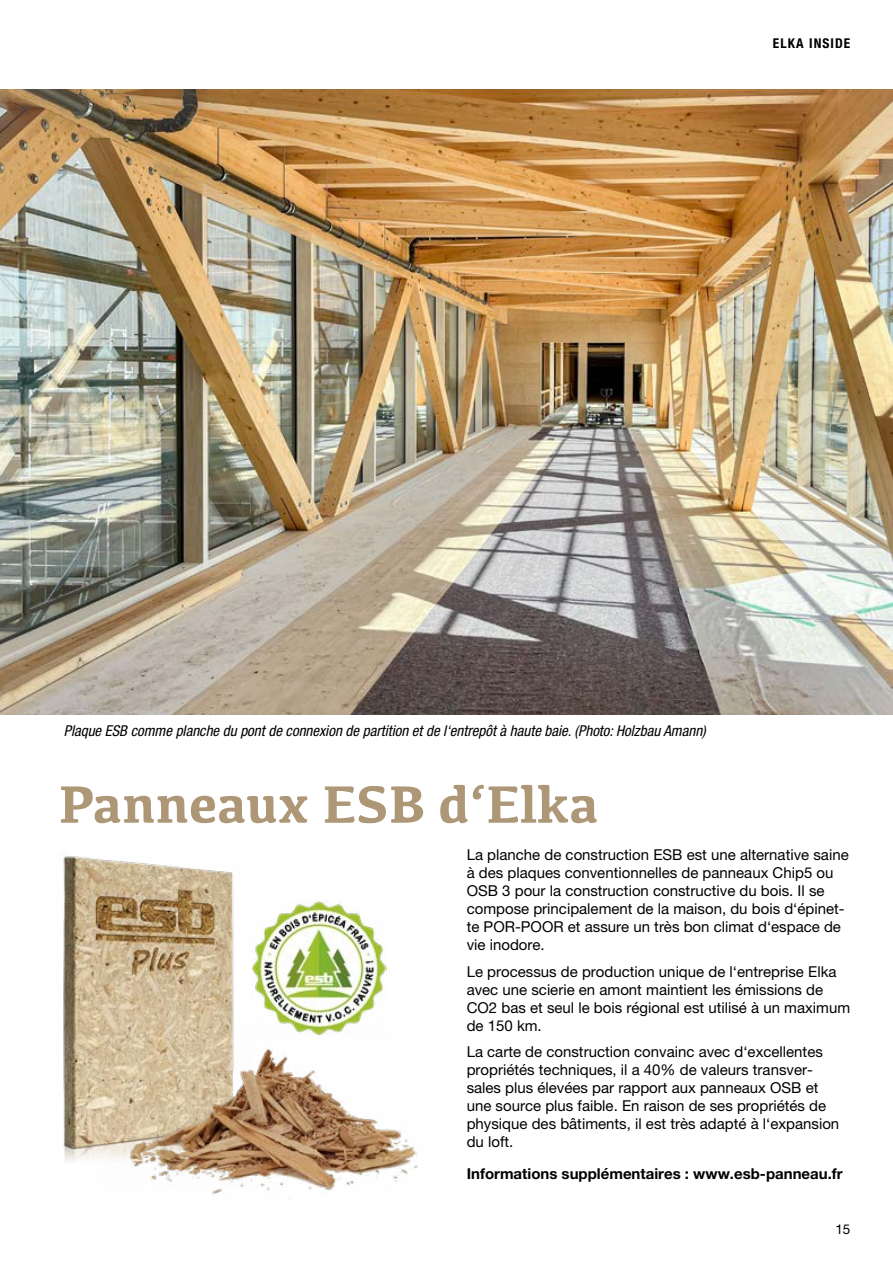
<style>
.page{position:relative;width:893px;height:1263px;background:#fff}
.page>*{position:absolute;margin:0;border:0;box-sizing:border-box;transform-origin:0 0}
.t1{font:700 54.45px "Kefa";color:#ae9777}
.t2{font:15px/18px "Helvetica Neue LT Pro";color:#000}
.t3{font:italic condensed 15px "Helvetica Neue LT Pro";color:#000}
.t4{font:700 15px "Helvetica Neue LT Pro";color:#000}
.t5{font:700 condensed 13.5px "Helvetica Neue LT Pro";letter-spacing:.08em;color:#000}
.t6{font:13.5px "Helvetica Neue LT Pro";color:#000}
</style>
<div class="page">
<img style="left:0;top:89px;width:893px;height:625px">
<img style="left:63px;top:856px;width:171px;height:306px">
<img style="left:104px;top:1027px;width:314px;height:168px">
<img style="left:252px;top:900px;width:135px;height:135px">
<p class="t5" style="left:773px;top:35px;width:79px">ELKA INSIDE</p>
<p class="t3" style="left:64px;top:722px;width:644px">Plaque ESB comme planche du pont de connexion de partition et de l‘entrepôt à haute baie. (Photo: Holzbau Amann)</p>
<h1 class="t1" style="left:58px;top:768px;width:542px">Panneaux ESB d‘Elka</h1>
<p class="t2" style="left:467px;top:845px;width:384px">La planche de construction ESB est une alternative saine à des plaques conventionnelles de panneaux Chip5 ou OSB 3 pour la construction constructive du bois. Il se compose principalement de la maison, du bois d‘épinet&shy;te POR-POOR et assure un très bon climat d‘espace de vie inodore.</p>
<p class="t2" style="left:467px;top:962px;width:385px">Le processus de production unique de l‘entreprise Elka avec une scierie en amont maintient les émissions de CO2 bas et seul le bois régional est utilisé à un maximum de 150 km.</p>
<p class="t2" style="left:467px;top:1043px;width:374px">La carte de construction convainc avec d‘excellentes propriétés techniques, il a 40% de valeurs transver&shy;sales plus élevées par rapport aux panneaux OSB et une source plus faible. En raison de ses propriétés de physique des bâtiments, il est très adapté à l‘expansion du loft.</p>
<p class="t4" style="left:467px;top:1164px;width:377px">Informations supplémentaires : www.esb-panneau.fr</p>
<p class="t6" style="left:835px;top:1221px;width:17px">15</p>
</div>
